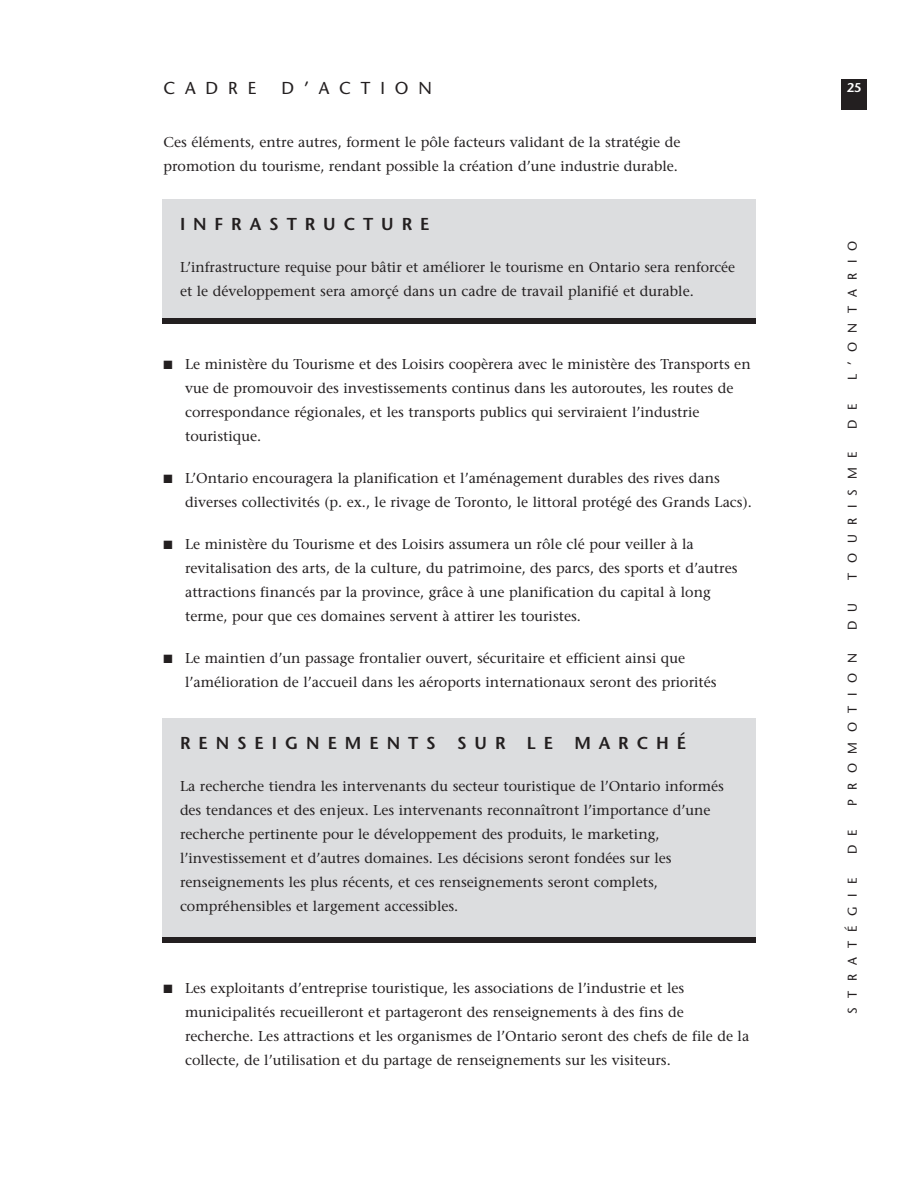
<style>
.page{position:relative;width:918px;height:1188px;background:#fff}
.page>*{position:absolute;margin:0;border:0;box-sizing:border-box;transform-origin:0 0}
.t1{font:600 17.25px "Stone Sans";letter-spacing:.46em;color:#231f20}
.t2{font:17.25px "Stone Sans";letter-spacing:.575em;color:#231f20}
.t3{font:14.25px/24px "Stone Serif";color:#231f20}
.t4{font:12.75px "Stone Sans";letter-spacing:.745em;color:#231f20}
.t5{font:600 12.75px "Stone Sans";color:#fff}
</style>
<div class="page">
<div style="left:841px;top:80px;width:26px;height:30px;background:#231f20"></div>
<div style="left:162px;top:718px;width:594px;height:224px;background:#dcdddf"></div>
<div style="left:162px;top:937px;width:594px;height:6px;background:#231f20"></div>
<div style="left:162px;top:200px;width:594px;height:122px;background:#dcdddf"></div>
<div style="left:162px;top:318px;width:594px;height:6px;background:#231f20"></div>
<p class="t2" style="left:164px;top:81px;width:94px">CADRE</p>
<p class="t2" style="left:282px;top:81px;width:152px">D’ACTION</p>
<p class="t5" style="left:847px;top:82px;width:16px">25</p>
<p class="t3" style="left:164px;top:132px;width:519px">Ces éléments, entre autres, forment le pôle facteurs validant de la stratégie de promotion du tourisme, rendant possible la création d’une industrie durable.</p>
<p class="t1" style="left:180px;top:217px;width:251px">INFRASTRUCTURE</p>
<p class="t3" style="left:180px;top:257px;width:557px">L’infrastructure requise pour bâtir et améliorer le tourisme en Ontario sera renforcée et le développement sera amorçé dans un cadre de travail planifié et durable.</p>
<p class="t3" style="left:185px;top:354px;width:567px;text-indent:-22px">■ Le ministère du Tourisme et des Loisirs coopèrera avec le ministère des Transports en vue de promouvoir des investissements continus dans les autoroutes, les routes de correspondance régionales, et les transports publics qui serviraient l’industrie touristique.</p>
<p class="t3" style="left:185px;top:468px;width:568px;text-indent:-22px">■ L’Ontario encouragera la planification et l’aménagement durables des rives dans diverses collectivités (p. ex., le rivage de Toronto, le littoral protégé des Grands Lacs).</p>
<p class="t3" style="left:185px;top:534px;width:554px;text-indent:-22px">■ Le ministère du Tourisme et des Loisirs assumera un rôle clé pour veiller à la revitalisation des arts, de la culture, du patrimoine, des parcs, des sports et d’autres attractions financés par la province, grâce à une planification du capital à long terme, pour que ces domaines servent à attirer les touristes.</p>
<p class="t3" style="left:185px;top:648px;width:533px;text-indent:-22px">■ Le maintien d’un passage frontalier ouvert, sécuritaire et efficient ainsi que l’amélioration de l’accueil dans les aéroports internationaux seront des priorités</p>
<p class="t1" style="left:180px;top:736px;width:508px">RENSEIGNEMENTS SUR LE MARCHÉ</p>
<p class="t3" style="left:180px;top:775px;width:546px">La recherche tiendra les intervenants du secteur touristique de l’Ontario informés des tendances et des enjeux. Les intervenants reconnaîtront l’importance d’une recherche pertinente pour le développement des produits, le marketing, l’investissement et d’autres domaines. Les décisions seront fondées sur les renseignements les plus récents, et ces renseignements seront complets, compréhensibles et largement accessibles.</p>
<p class="t3" style="left:185px;top:978px;width:566px;text-indent:-22px">■ Les exploitants d’entreprise touristique, les associations de l’industrie et les municipalités recueilleront et partageront des renseignements à des fins de recherche. Les attractions et les organismes de l’Ontario seront des chefs de file de la collecte, de l’utilisation et du partage de renseignements sur les visiteurs.</p>
<p class="t4" style="left:847px;top:380px;width:142px;rotate:-90deg">L’ONTARIO</p>
<p class="t4" style="left:847px;top:429px;width:27px;rotate:-90deg">D E</p>
<p class="t4" style="left:847px;top:580px;width:129px;rotate:-90deg">TOURISME</p>
<p class="t4" style="left:847px;top:630px;width:29px;rotate:-90deg">D U</p>
<p class="t4" style="left:847px;top:806px;width:154px;rotate:-90deg">PROMOTION</p>
<p class="t4" style="left:847px;top:854px;width:27px;rotate:-90deg">D E</p>
<p class="t4" style="left:847px;top:1014px;width:138px;rotate:-90deg">STRATÉGIE</p>
</div>
